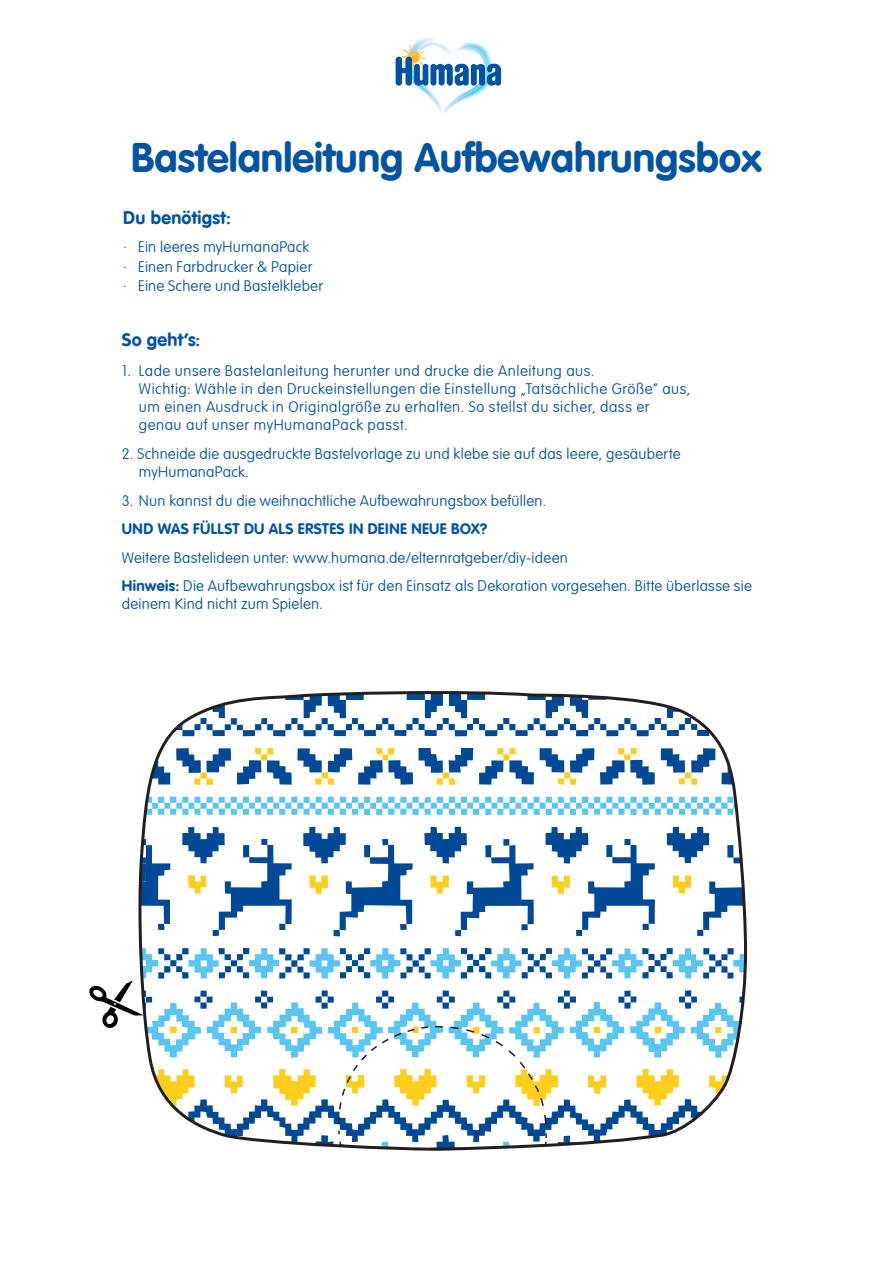
<style>
.page{position:relative;width:893px;height:1263px;background:#fff}
.page>*{position:absolute;margin:0;border:0;box-sizing:border-box;transform-origin:0 0}
.t1{font:700 40.5px "VAG Rounded LT Com";color:#0353a5}
.t2{font:700 18px "VAG Rounded LT Com";letter-spacing:.015em;color:#0353a5}
.t3{font:100 15px/18px "VAG Rounded LT Com";letter-spacing:.02em;color:#0353a5}
.t4{font:700 15px "VAG Rounded LT Com";letter-spacing:.025em;color:#0353a5}
.s1{font-weight:700}
</style>
<div class="page">
<img style="left:395px;top:38px;width:107px;height:75px">
<svg style="left:396px;top:45px;width:105px;height:41px"></svg>
<svg style="left:138px;top:691px;width:610px;height:460px"></svg>
<svg style="left:89px;top:948px;width:656px;height:202px"></svg>
<p class="t1" style="left:131px;top:132px;width:632px">Bastelanleitung Aufbewahrungsbox</p>
<p class="t2" style="left:123px;top:207px;width:109px">Du benötigst:</p>
<p class="t3" style="left:123px;top:239px;width:187px">∙ Ein leeres myHumanaPack</p>
<p class="t3" style="left:123px;top:258px;width:191px">∙ Einen Farbdrucker &amp; Papier</p>
<p class="t3" style="left:123px;top:278px;width:201px">∙ Eine Schere und Bastelkleber</p>
<p class="t2" style="left:122px;top:328px;width:80px">So geht’s:</p>
<p class="t3" style="left:139px;top:363px;width:553px;text-indent:-17px">1. Lade unsere Bastelanleitung herunter und drucke die Anleitung aus.<br>Wichtig: Wähle in den Druckeinstellungen die Einstellung „Tatsächliche Größe“ aus, um einen Ausdruck in Originalgröße zu erhalten. So stellst du sicher, dass er genau auf unser myHumanaPack passt.</p>
<p class="t3" style="left:139px;top:445px;width:543px;text-indent:-17px">2. Schneide die ausgedruckte Bastelvorlage zu und klebe sie auf das leere, gesäuberte myHumanaPack.</p>
<p class="t3" style="left:122px;top:492px;width:426px">3. Nun kannst du die weihnachtliche Aufbewahrungsbox befüllen.</p>
<p class="t4" style="left:122px;top:519px;width:367px">UND WAS FÜLLST DU ALS ERSTES IN DEINE NEUE BOX?</p>
<p class="t3" style="left:122px;top:549px;width:447px">Weitere Bastelideen unter: www.humana.de/elternratgeber/diy-ideen</p>
<p class="t3" style="left:122px;top:578px;width:631px"><span class="s1">Hinweis:</span> Die Aufbewahrungsbox ist für den Einsatz als Dekoration vorgesehen. Bitte überlasse sie deinem Kind nicht zum Spielen.</p>
</div>
